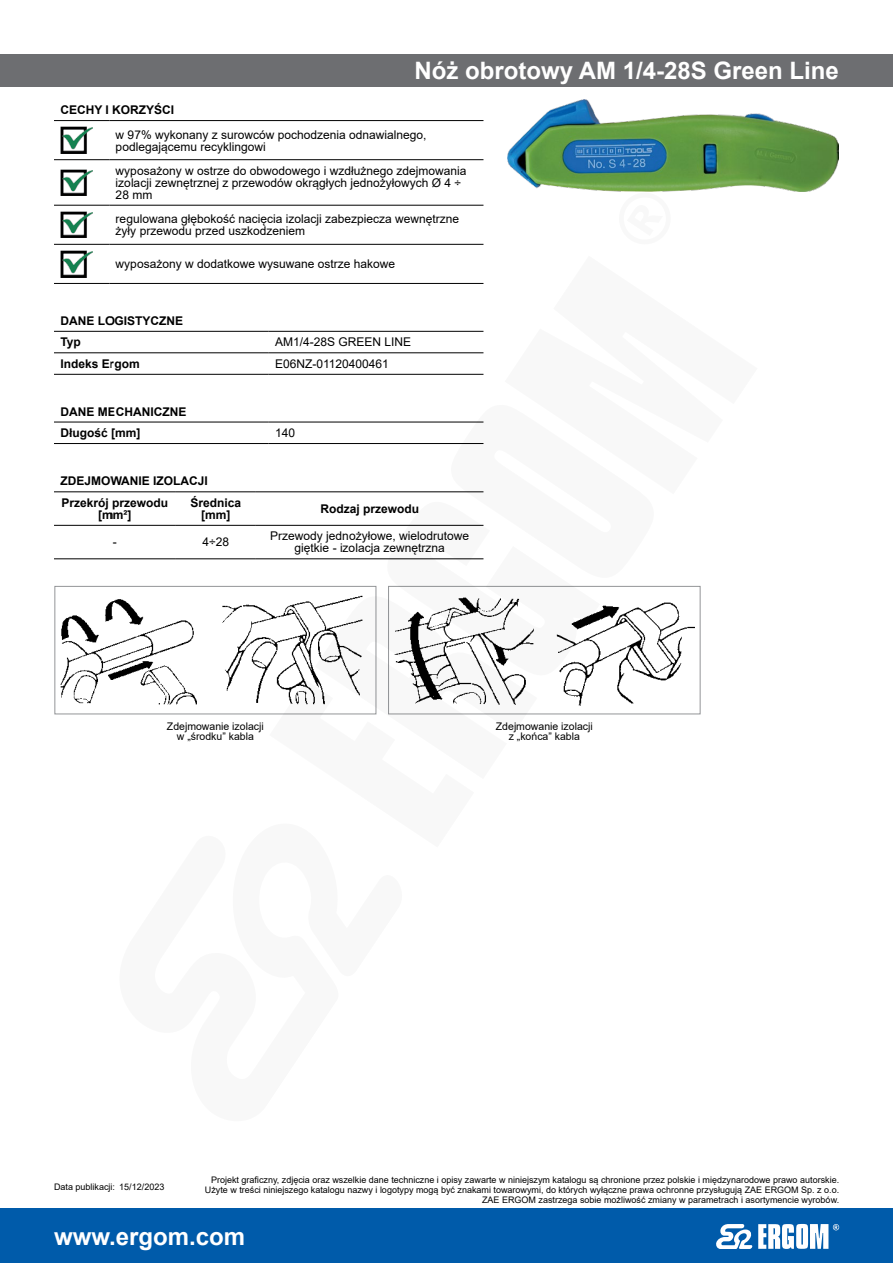
<style>
.page{position:relative;width:893px;height:1263px;background:#fff}
.page>*{position:absolute;margin:0;border:0;box-sizing:border-box;transform-origin:0 0}
.produkt-nazwa{font:700 24px "Arial";color:#fff}
.opis-body{font:12px/12px "Arial";color:#000}
.opis-body-bold{font:700 12px "Arial";color:#000}
.opis-body-srodek{font:12px/12px "Arial";color:#000;text-align:center}
.opis-body-srodek-bol{font:700 12px/12px "Arial";color:#000;text-align:center}
.opis-poradnik{font:10.5px/10.5px "Arial";color:#000;text-align:center}
.t1{font:9px/9.8px "Arial";color:#000;text-align:right}
</style>
<div class="page">
<div style="left:0;top:1209px;width:893px;height:54px;background:#005baa"></div>
<svg style="left:716px;top:1224px;width:123px;height:25px"></svg>
<div style="left:0;top:54px;width:893px;height:32px;background:#6d6e71"></div>
<img style="left:507px;top:99px;width:332px;height:92px">
<hr style="left:54px;top:120px;width:55px;height:1px;background:#000">
<hr style="left:109px;top:120px;width:374px;height:1px;background:#000">
<hr style="left:54px;top:159px;width:55px;height:1px;background:#000">
<hr style="left:109px;top:159px;width:374px;height:1px;background:#000">
<hr style="left:54px;top:205px;width:55px;height:1px;background:#000">
<hr style="left:109px;top:205px;width:374px;height:1px;background:#000">
<hr style="left:54px;top:244px;width:55px;height:1px;background:#000">
<hr style="left:109px;top:244px;width:374px;height:1px;background:#000">
<hr style="left:54px;top:283px;width:55px;height:1px;background:#000">
<hr style="left:109px;top:283px;width:374px;height:1px;background:#000">
<img style="left:60px;top:127px;width:33px;height:26px">
<img style="left:60px;top:169px;width:33px;height:27px">
<img style="left:60px;top:212px;width:33px;height:26px">
<img style="left:60px;top:251px;width:33px;height:26px">
<hr style="left:54px;top:331px;width:215px;height:1px;background:#000">
<hr style="left:269px;top:331px;width:214px;height:1px;background:#000">
<hr style="left:54px;top:353px;width:215px;height:1px;background:#000">
<hr style="left:269px;top:353px;width:214px;height:1px;background:#000">
<hr style="left:54px;top:374px;width:215px;height:1px;background:#000">
<hr style="left:269px;top:374px;width:214px;height:1px;background:#000">
<hr style="left:54px;top:422px;width:215px;height:1px;background:#000">
<hr style="left:54px;top:443px;width:215px;height:1px;background:#000">
<hr style="left:54px;top:492px;width:122px;height:1px;background:#000">
<hr style="left:176px;top:492px;width:80px;height:1px;background:#000">
<hr style="left:256px;top:492px;width:227px;height:1px;background:#000">
<hr style="left:54px;top:525px;width:122px;height:1px;background:#000">
<hr style="left:176px;top:525px;width:80px;height:1px;background:#000">
<hr style="left:256px;top:525px;width:227px;height:1px;background:#000">
<hr style="left:54px;top:559px;width:122px;height:1px;background:#000">
<hr style="left:176px;top:559px;width:80px;height:1px;background:#000">
<hr style="left:256px;top:559px;width:227px;height:1px;background:#000">
<img style="left:60px;top:599px;width:209px;height:106px">
<div style="left:54px;top:586px;width:322px;height:128px;border:1px solid #939598"></div>
<img style="left:656px;top:602px;width:39px;height:79px">
<svg style="left:269px;top:421px;width:387px;height:294px"></svg>
<p class="produkt-nazwa" style="left:414px;top:54px;width:426px">Nóż obrotowy AM 1/4-28S Green Line</p>
<p class="opis-body-bold" style="left:60px;top:102px;width:115px">CECHY I KORZYŚCI</p>
<p class="opis-body" style="left:116px;top:128px;width:312px">w 97% wykonany z surowców pochodzenia odnawialnego, podlegającemu recyklingowi</p>
<p class="opis-body" style="left:116px;top:165px;width:352px">wyposażony w ostrze do obwodowego i wzdłużnego zdejmowania izolacji zewnętrznej z przewodów okrągłych jednożyłowych Ø 4 ÷<br>28 mm</p>
<p class="opis-body" style="left:116px;top:213px;width:345px">regulowana głębokość nacięcia izolacji zabezpiecza wewnętrzne żyły przewodu przed uszkodzeniem</p>
<p class="opis-body" style="left:116px;top:258px;width:281px">wyposażony w dodatkowe wysuwane ostrze hakowe</p>
<p class="opis-body-bold" style="left:60px;top:312px;width:124px">DANE LOGISTYCZNE</p>
<p class="opis-body-bold" style="left:60px;top:334px;width:22px">Typ</p>
<p class="opis-body" style="left:275px;top:336px;width:138px">AM1/4-28S GREEN LINE</p>
<p class="opis-body-bold" style="left:60px;top:355px;width:81px">Indeks Ergom</p>
<p class="opis-body" style="left:275px;top:358px;width:115px">E06NZ-01120400461</p>
<p class="opis-body-bold" style="left:60px;top:403px;width:127px">DANE MECHANICZNE</p>
<p class="opis-body-bold" style="left:60px;top:424px;width:82px">Długość [mm]</p>
<p class="opis-body" style="left:275px;top:427px;width:22px">140</p>
<p class="opis-body-bold" style="left:60px;top:473px;width:149px">ZDEJMOWANIE IZOLACJI</p>
<p class="opis-body-srodek-bol" style="left:62px;top:497px;width:108px">Przekrój przewodu [mm²]</p>
<p class="opis-body-srodek-bol" style="left:191px;top:497px;width:52px">Średnica [mm]</p>
<p class="opis-body-srodek-bol" style="left:320px;top:503px;width:100px">Rodzaj przewodu</p>
<p class="opis-body-srodek" style="left:113px;top:536px;width:5px">-</p>
<p class="opis-body-srodek" style="left:203px;top:536px;width:28px">4÷28</p>
<p class="opis-body-srodek" style="left:270px;top:530px;width:200px">Przewody jednożyłowe, wielodrutowe giętkie - izolacja zewnętrzna</p>
<p class="opis-poradnik" style="left:167px;top:721px;width:98px">Zdejmowanie izolacji w „środku” kabla</p>
<p class="opis-poradnik" style="left:496px;top:721px;width:98px">Zdejmowanie izolacji z „końca” kabla</p>
<p class="t1" style="left:54px;top:1182px;width:112px">Data publikacji: 15/12/2023</p>
<p class="t1" style="left:205px;top:1175px;width:636px">Projekt graficzny, zdjęcia oraz wszelkie dane techniczne i opisy zawarte w niniejszym katalogu są chronione przez polskie i międzynarodowe prawo autorskie.<br>Użyte w treści niniejszego katalogu nazwy i logotypy mogą być znakami towarowymi, do których wyłączne prawa ochronne przysługują ZAE ERGOM Sp. z o.o.<br>ZAE ERGOM zastrzega sobie możliwość zmiany w parametrach i asortymencie wyrobów.</p>
<h1 class="produkt-nazwa" style="left:54px;top:1219px;width:193px">www.ergom.com</h1>
</div>
